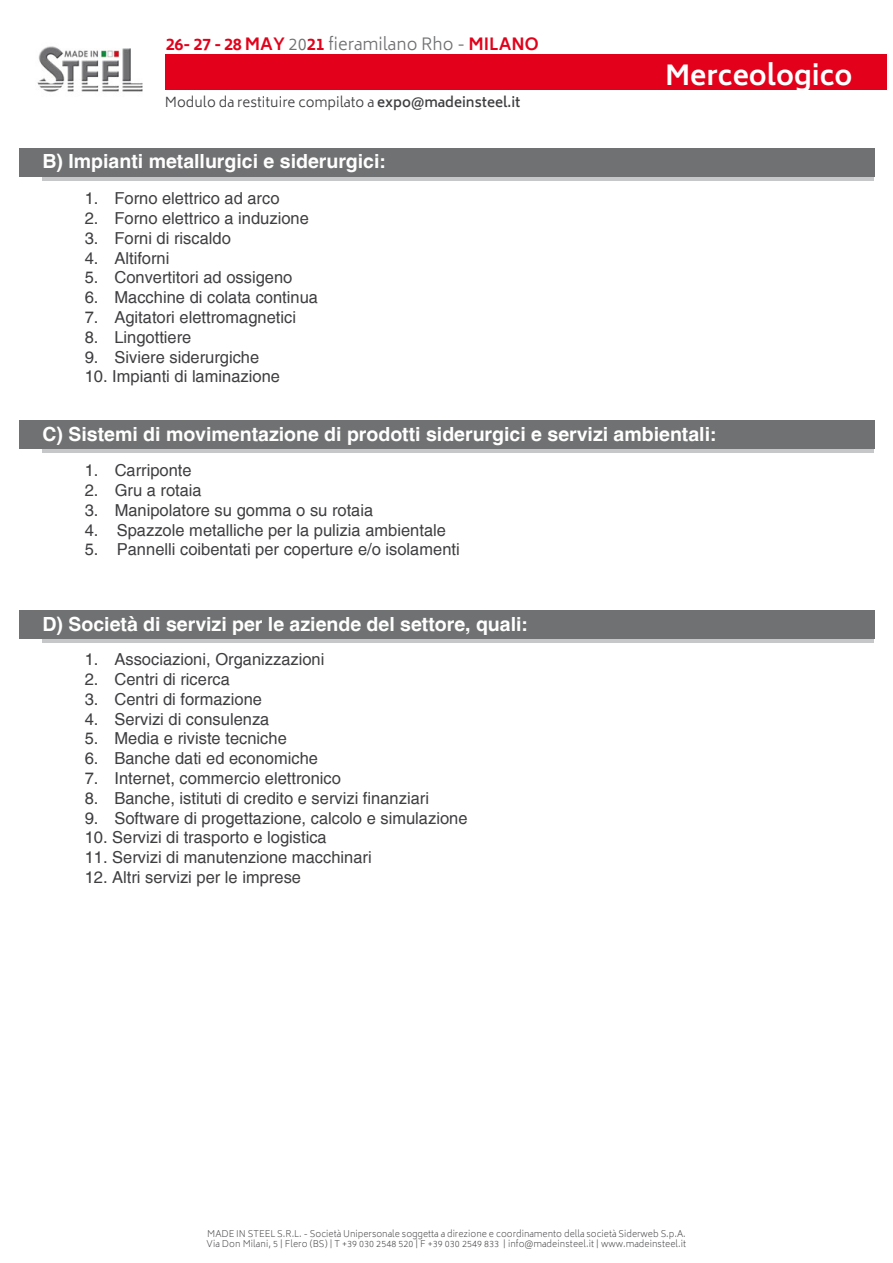
<style>
.page{position:relative;width:893px;height:1263px;background:#fff}
.page>*{position:absolute;margin:0;border:0;box-sizing:border-box;transform-origin:0 0}
.t1{font:700 27px "Biryani";color:#fff}
.t2{font:700 19.5px "Helvetica";color:#fff}
.t3{font:16.5px "Helvetica";color:#3e3d40}
.t4{font:700 16.5px "Biryani";color:#e2001a}
.t5{font:300 13.5px "Biryani";color:#3e3d40}
.t6{font:200 9px/10.5px "Biryani";color:#3e3d40}
.s1{font-weight:300;color:#707173}
.s2{font-weight:600}
</style>
<div class="page">
<svg style="left:43px;top:176px;width:831px;height:4px;background:#b0b1b2"></svg>
<div style="left:19px;top:148px;width:855px;height:28px;background:#707172"></div>
<div style="left:43px;top:424px;width:831px;height:28px;background:#c6c7c8"></div>
<div style="left:19px;top:420px;width:855px;height:29px;background:#707172"></div>
<div style="left:43px;top:615px;width:831px;height:28px;background:#c6c7c8"></div>
<div style="left:19px;top:610px;width:855px;height:29px;background:#707172"></div>
<img style="left:37px;top:46px;width:106px;height:46px">
<div style="left:165px;top:54px;width:722px;height:35px;background:#e2001a"></div>
<p class="t4" style="left:166px;top:35px;width:374px">26- 27 - 28 MAY <span class="s1">20</span>21 <span class="s1">fieramilano Rho -</span> MILANO</p>
<p class="t5" style="left:165px;top:95px;width:357px">Modulo da restituire compilato a <span class="s2">expo@madeinsteel.it</span></p>
<p class="t2" style="left:43px;top:150px;width:345px">B) Impianti metallurgici e siderurgici:</p>
<p class="t3" style="left:85px;top:189px;width:196px">1. Forno elettrico ad arco</p>
<p class="t3" style="left:85px;top:209px;width:226px">2. Forno elettrico a induzione</p>
<p class="t3" style="left:85px;top:228px;width:148px">3. Forni di riscaldo</p>
<p class="t3" style="left:85px;top:248px;width:86px">4. Altiforni</p>
<p class="t3" style="left:85px;top:268px;width:209px">5. Convertitori ad ossigeno</p>
<p class="t3" style="left:85px;top:288px;width:235px">6. Macchine di colata continua</p>
<p class="t3" style="left:85px;top:308px;width:213px">7. Agitatori elettromagnetici</p>
<p class="t3" style="left:85px;top:327px;width:108px">8. Lingottiere</p>
<p class="t3" style="left:85px;top:347px;width:176px">9. Siviere siderurgiche</p>
<p class="t3" style="left:85px;top:367px;width:197px">10. Impianti di laminazione</p>
<h1 class="t1" style="left:665px;top:60px;width:189px">Merceologico</h1>
<p class="t2" style="left:43px;top:422px;width:676px">C) Sistemi di movimentazione di prodotti siderurgici e servizi ambientali:</p>
<p class="t3" style="left:85px;top:461px;width:109px">1. Carriponte</p>
<p class="t3" style="left:85px;top:480px;width:119px">2. Gru a rotaia</p>
<p class="t3" style="left:85px;top:500px;width:290px">3. Manipolatore su gomma o su rotaia</p>
<p class="t3" style="left:85px;top:520px;width:363px">4. Spazzole metalliche per la pulizia ambientale</p>
<p class="t3" style="left:85px;top:540px;width:377px">5. Pannelli coibentati per coperture e/o isolamenti</p>
<p class="t2" style="left:43px;top:612px;width:487px">D) Società di servizi per le aziende del settore, quali:</p>
<p class="t3" style="left:85px;top:650px;width:241px">1. Associazioni, Organizzazioni</p>
<p class="t3" style="left:85px;top:669px;width:147px">2. Centri di ricerca</p>
<p class="t3" style="left:85px;top:689px;width:179px">3. Centri di formazione</p>
<p class="t3" style="left:85px;top:709px;width:186px">4. Servizi di consulenza</p>
<p class="t3" style="left:85px;top:729px;width:204px">5. Media e riviste tecniche</p>
<p class="t3" style="left:85px;top:749px;width:235px">6. Banche dati ed economiche</p>
<p class="t3" style="left:85px;top:768px;width:258px">7. Internet, commercio elettronico</p>
<p class="t3" style="left:85px;top:788px;width:346px">8. Banche, istituti di credito e servizi finanziari</p>
<p class="t3" style="left:85px;top:808px;width:384px">9. Software di progettazione, calcolo e simulazione</p>
<p class="t3" style="left:85px;top:828px;width:244px">10. Servizi di trasporto e logistica</p>
<p class="t3" style="left:85px;top:848px;width:289px">11. Servizi di manutenzione macchinari</p>
<p class="t3" style="left:85px;top:867px;width:218px">12. Altri servizi per le imprese</p>
<p class="t6" style="left:207px;top:1228px;width:481px">MADE IN STEEL S.R.L. - Società Unipersonale soggetta a direzione e coordinamento della società Siderweb S.p.A.<br>Via Don Milani, 5 | Flero (BS) | T +39 030 2548 520 | F +39 030 2549 833 | info@madeinsteel.it | www.madeinsteel.it</p>
</div>
